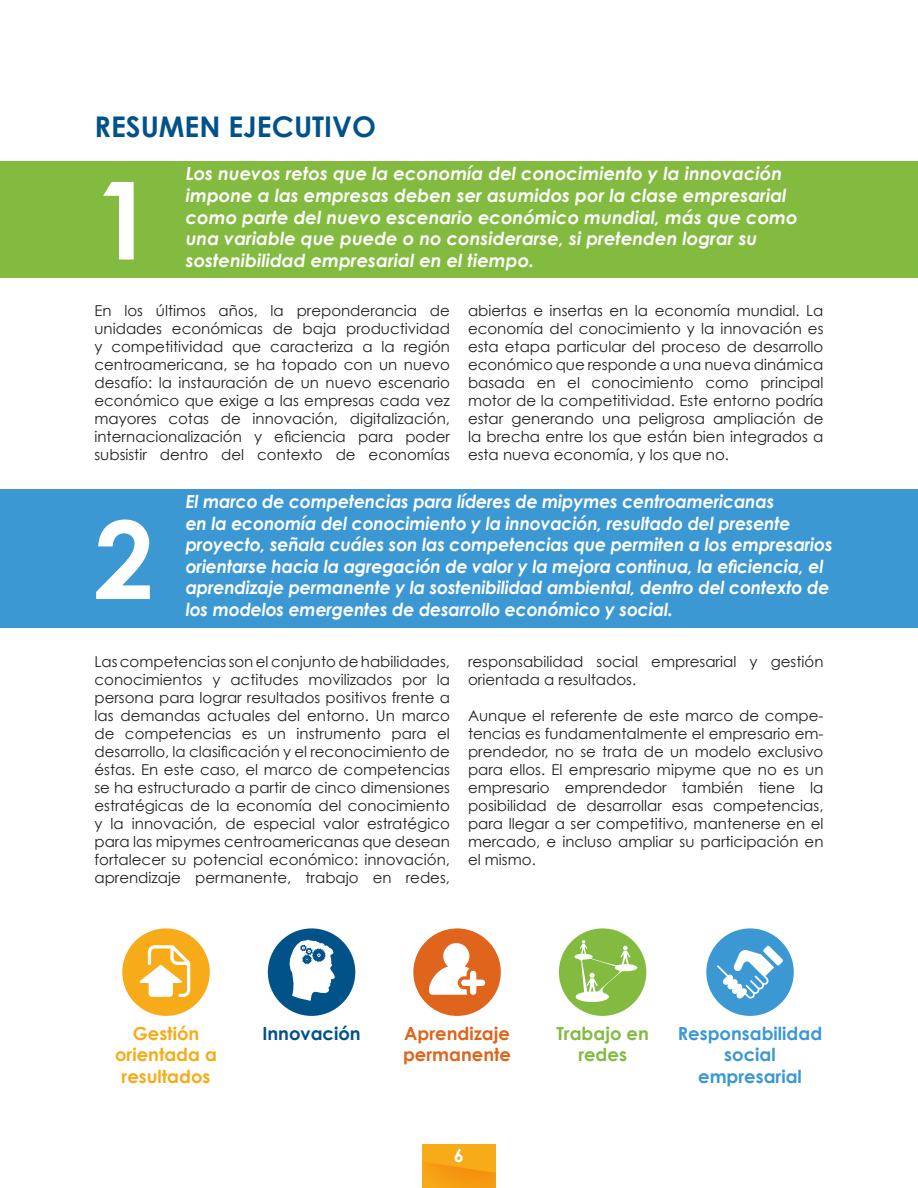
<style>
.page{position:relative;width:918px;height:1188px;background:#fff}
.page>*{position:absolute;margin:0;border:0;box-sizing:border-box;transform-origin:0 0}
.t1{font:700 108px "Century Gothic";color:#fff}
.t2{font:700 28.5px "Century Gothic";color:#015289}
.t3{font:italic 700 18px/21.6px "Century Gothic";letter-spacing:-.01em;color:#fff;scale:.96 1}
.t4{font:italic 700 18px/21.6px "Century Gothic";letter-spacing:-.01em;color:#fff}
.t5{font:700 18px/21.6px "Century Gothic";color:#3b98d3;text-align:center}
.t6{font:700 18px/21.6px "Century Gothic";color:#f7ab18;text-align:center}
.t7{font:700 18px/21.6px "Century Gothic";color:#df641c}
.t8{font:700 18px/21.6px "Century Gothic";color:#82bb40;text-align:center}
.t9{font:700 18px "Century Gothic";color:#015289}
.t10{font:700 18px "Century Gothic";color:#fff}
.t11{font:15px/18px "Century Gothic";color:#231f20;text-align:justify}
</style>
<div class="page">
<div style="left:0;top:161px;width:918px;height:116px;background:#82bb40"></div>
<div style="left:0;top:489px;width:918px;height:139px;background:#3b98d3"></div>
<div style="left:413px;top:928px;width:88px;height:88px;background:#df641c;border-radius:50%"></div>
<svg style="left:428px;top:943px;width:57px;height:52px"></svg>
<div style="left:559px;top:928px;width:87px;height:88px;background:#82bb40;border-radius:50%"></div>
<div style="left:576px;top:992px;width:33px;height:10px;background:#fff;border-radius:50%"></div>
<div style="left:615px;top:964px;width:22px;height:7px;background:#fff;border-radius:50%"></div>
<svg style="left:574px;top:954px;width:19px;height:6px"></svg>
<svg style="left:578px;top:940px;width:52px;height:56px"></svg>
<div style="left:268px;top:928px;width:87px;height:88px;background:#015289;border-radius:50%"></div>
<svg style="left:290px;top:939px;width:45px;height:62px"></svg>
<div style="left:122px;top:928px;width:88px;height:88px;background:#f7ab18;border-radius:50%"></div>
<svg style="left:140px;top:945px;width:50px;height:52px"></svg>
<div style="left:706px;top:928px;width:88px;height:88px;background:#3b98d3;border-radius:50%"></div>
<svg style="left:717px;top:946px;width:66px;height:53px"></svg>
<div style="left:422px;top:1144px;width:74px;height:44px;background:#f7ab18"></div>
<svg style="left:425px;top:1163px;width:71px;height:25px"></svg>
<h2 class="t2" style="left:94px;top:109px;width:283px">RESUMEN EJECUTIVO</h2>
<h1 class="t1" style="left:94px;top:152px;width:62px">1</h1>
<p class="t4" style="left:186px;top:163px;width:614px">Los nuevos retos que la economía del conocimiento y la innovación impone a las empresas deben ser asumidos por la clase empresarial como parte del nuevo escenario económico mundial, más que como una variable que puede o no considerarse, si pretenden lograr su sostenibilidad empresarial en el tiempo.</p>
<p class="t11" style="left:94px;top:301px;width:357px">En los últimos años, la preponderancia de unidades económicas de baja productividad y competitividad que caracteriza a la región centroamericana, se ha topado con un nuevo desafío: la instauración de un nuevo escenario económico que exige a las empresas cada vez mayores cotas de innovación, digitalización, internacionalización y eficiencia para poder subsistir dentro del contexto de economías</p>
<p class="t11" style="left:468px;top:301px;width:357px">abiertas e insertas en la economía mundial. La economía del conocimiento y la innovación es esta etapa particular del proceso de desarrollo económico que responde a una nueva dinámica basada en el conocimiento como principal motor de la competitividad. Este entorno podría estar generando una peligrosa ampliación de la brecha entre los que están bien integrados a esta nueva economía, y los que no.</p>
<h1 class="t1" style="left:94px;top:492px;width:62px">2</h1>
<p class="t3" style="left:186px;top:490px;width:675px">El marco de competencias para líderes de mipymes centroamericanas<br>en la economía del conocimiento y la innovación, resultado del presente proyecto, señala cuáles son las competencias que permiten a los empresarios orientarse hacia la agregación de valor y la mejora continua, la eficiencia, el aprendizaje permanente y la sostenibilidad ambiental, dentro del contexto de los modelos emergentes de desarrollo económico y social.</p>
<p class="t11" style="left:94px;top:653px;width:357px">Las competencias son el conjunto de habilidades, conocimientos y actitudes movilizados por la persona para lograr resultados positivos frente a las demandas actuales del entorno. Un marco de competencias es un instrumento para el desarrollo, la clasificación y el reconocimiento de éstas. En este caso, el marco de competencias se ha estructurado a partir de cinco dimensiones estratégicas de la economía del conocimiento y la innovación, de especial valor estratégico para las mipymes centroamericanas que desean fortalecer su potencial económico: innovación, aprendizaje permanente, trabajo en redes,</p>
<p class="t11" style="left:468px;top:653px;width:357px">responsabilidad social empresarial y gestión orientada a resultados.</p>
<p class="t11" style="left:468px;top:707px;width:357px">Aunque el referente de este marco de compe&shy;tencias es fundamentalmente el empresario em&shy;prendedor, no se trata de un modelo exclusivo para ellos. El empresario mipyme que no es un empresario emprendedor también tiene la posibilidad de desarrollar esas competencias, para llegar a ser competitivo, mantenerse en el mercado, e incluso ampliar su participación en el mismo.</p>
<p class="t6" style="left:133px;top:1022px;width:68px">Gestión</p>
<p class="t9" style="left:262px;top:1022px;width:100px">Innovación</p>
<p class="t6" style="left:115px;top:1044px;width:103px">orientada a resultados</p>
<p class="t7" style="left:403px;top:1022px;width:109px">Aprendizaje permanente</p>
<p class="t8" style="left:556px;top:1022px;width:94px">Trabajo en redes</p>
<p class="t10" style="left:454px;top:1144px;width:12px">6</p>
<p class="t5" style="left:678px;top:1022px;width:146px">Responsabilidad social empresarial</p>
</div>
